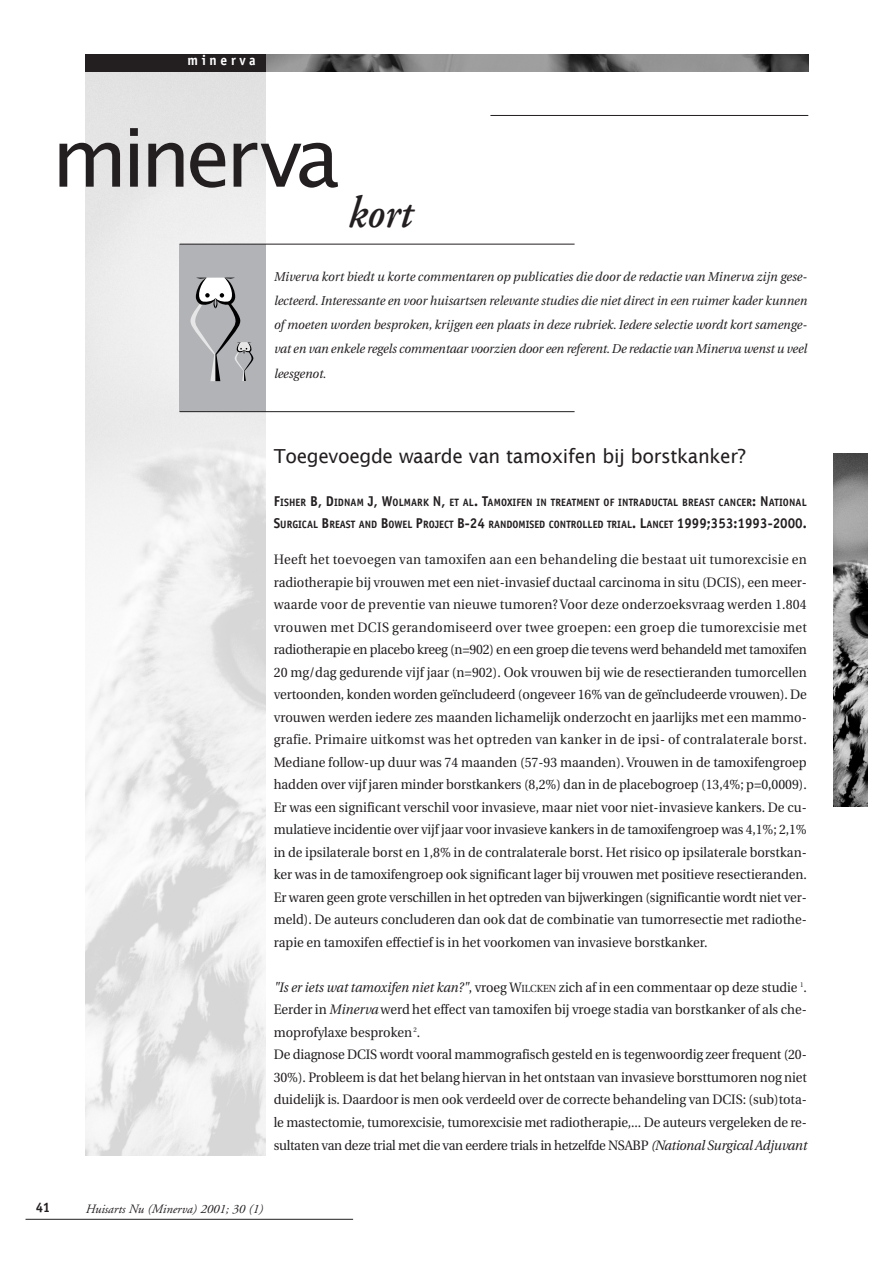
<style>
.page{position:relative;width:893px;height:1262px;background:#fff}
.page>*{position:absolute;margin:0;border:0;box-sizing:border-box;transform-origin:0 0}
.t1{font:81px "Lucida Sans";letter-spacing:-.065em;color:#231f20}
.t2{font:italic 600 45px "Adobe Garamond";color:#231f20;scale:.9 1}
.t3{font:19.35px "Lucida Sans";letter-spacing:-.02em;color:#231f20}
.t4{font:700 14.25px "Officina Sans";letter-spacing:.275em;color:#fff;scale:.95 1}
.t5{font:700 13.8px "Officina Sans";color:#231f20;scale:.95 1}
.t6{font:13.65px/22.5px "Utopia";letter-spacing:-.005em;color:#231f20;text-align:justify;scale:.95 1}
.t7{font:13.65px/22.5px "Utopia";letter-spacing:-.005em;color:#231f20;scale:.94 1}
.t8{font:italic 12.75px/24px "Utopia";letter-spacing:-.005em;color:#231f20;text-align:justify;scale:.95 1}
.t9{font:italic 12.75px "Adobe Garamond";color:#231f20}
.t10{font:700 10.65px/21px "Officina Sans";letter-spacing:.01em;color:#231f20;scale:.95 1}
.s1{font-size:14.25px}
.s2{font-style:italic}
.s3{font-size:10.2px}
</style>
<div class="page">
<img style="left:85px;top:72px;width:181px;height:1083px">
<div style="left:180px;top:244px;width:86px;height:167px;background:#b2b3b7"></div>
<svg style="left:190px;top:277px;width:64px;height:104px"></svg>
<img style="left:266px;top:55px;width:542px;height:17px">
<div style="left:85px;top:55px;width:181px;height:17px;background:#231f20"></div>
<hr style="left:490px;top:115px;width:318px;height:1px;background:#231f20">
<img style="left:833px;top:453px;width:34px;height:353px">
<hr style="left:180px;top:244px;width:394px;height:1px;background:#231f20">
<hr style="left:180px;top:411px;width:394px;height:1px;background:#231f20">
<hr style="left:26px;top:1219px;width:327px;height:1px;background:#231f20">
<p class="t4" style="left:187px;top:55px;width:73px">minerva</p>
<h1 class="t1" style="left:52px;top:108px;width:290px">minerva</h1>
<h2 class="t2" style="left:348px;top:195px;width:73px">kort</h2>
<p class="t8" style="left:274px;top:266px;width:562px">Miverva kort biedt u korte commentaren op publicaties die door de redactie van Minerva zijn gese&shy;lecteerd. Interessante en voor huisartsen relevante studies die niet direct in een ruimer kader kunnen of moeten worden besproken, krijgen een plaats in deze rubriek. Iedere selectie wordt kort samenge&shy;vat en van enkele regels commentaar voorzien door een referent. De redactie van Minerva wenst u veel leesgenot.</p>
<h3 class="t3" style="left:274px;top:444px;width:473px">Toegevoegde waarde van tamoxifen bij borstkanker?</h3>
<p class="t10" style="left:274px;top:493px;width:562px"><span class="s1">F</span>ISHER <span class="s1">B, D</span>IDNAM <span class="s1">J, W</span>OLMARK <span class="s1">N,</span> ET AL<span class="s1">. T</span>AMOXIFEN IN TREATMENT OF INTRADUCTAL BREAST CANCER<span class="s1">: N</span>ATIONAL<br><span class="s1">S</span>URGICAL <span class="s1">B</span>REAST AND <span class="s1">B</span>OWEL <span class="s1">P</span>ROJECT <span class="s1">B-24</span> RANDOMISED CONTROLLED TRIAL<span class="s1">. L</span>ANCET <span class="s1">1999;353:1993-2000.</span></p>
<p class="t6" style="left:274px;top:550px;width:562px">Heeft het toevoegen van tamoxifen aan een behandeling die bestaat uit tumorexcisie en radiotherapie bij vrouwen met een niet-invasief ductaal carcinoma in situ (DCIS), een meer&shy;waarde voor de preventie van nieuwe tumoren? Voor deze onderzoeksvraag werden 1.804 vrouwen met DCIS gerandomiseerd over twee groepen: een groep die tumorexcisie met radiotherapie en placebo kreeg (n=902) en een groep die tevens werd behandeld met tamoxifen 20 mg/dag gedurende vijf jaar (n=902). Ook vrouwen bij wie de resectieranden tumorcellen vertoonden, konden worden geïncludeerd (ongeveer 16% van de geïncludeerde vrouwen). De vrouwen werden iedere zes maanden lichamelijk onderzocht en jaarlijks met een mammo&shy;grafie. Primaire uitkomst was het optreden van kanker in de ipsi- of contralaterale borst.<br>Mediane follow-up duur was 74 maanden (57-93 maanden). Vrouwen in de tamoxifengroep hadden over vijf jaren minder borstkankers (8,2%) dan in de placebogroep (13,4%; p=0,0009).<br>Er was een significant verschil voor invasieve, maar niet voor niet-invasieve kankers. De cu&shy;mulatieve incidentie over vijf jaar voor invasieve kankers in de tamoxifengroep was 4,1%; 2,1% in de ipsilaterale borst en 1,8% in de contralaterale borst. Het risico op ipsilaterale borstkan&shy;ker was in de tamoxifengroep ook significant lager bij vrouwen met positieve resectieranden.<br>Er waren geen grote verschillen in het optreden van bijwerkingen (significantie wordt niet ver&shy;meld). De auteurs concluderen dan ook dat de combinatie van tumorresectie met radiothe&shy;rapie en tamoxifen effectief is in het voorkomen van invasieve borstkanker.</p>
<p class="t7" style="left:274px;top:977px;width:568px"><span class="s2">"Is er iets wat tamoxifen niet kan?"</span>, vroeg W<span class="s3">ILCKEN</span> zich af in een commentaar op deze studie <sup>1</sup>.<br>Eerder in <span class="s2">Minerva</span> werd het effect van tamoxifen bij vroege stadia van borstkanker of als che&shy;moprofylaxe besproken <sup>2</sup>.<br>De diagnose DCIS wordt vooral mammografisch gesteld en is tegenwoordig zeer frequent (20- 30%). Probleem is dat het belang hiervan in het ontstaan van invasieve borsttumoren nog niet duidelijk is. Daardoor is men ook verdeeld over de correcte behandeling van DCIS: (sub)tota&shy;le mastectomie, tumorexcisie, tumorexcisie met radiotherapie,... De auteurs vergeleken de re&shy;sultaten van deze trial met die van eerdere trials in hetzelfde NSABP <span class="s2">(National Surgical Adjuvant</span></p>
<p class="t5" style="left:36px;top:1202px;width:17px">41</p>
<p class="t9" style="left:86px;top:1203px;width:179px">Huisarts Nu (Minerva) 2001; 30 (1)</p>
</div>
